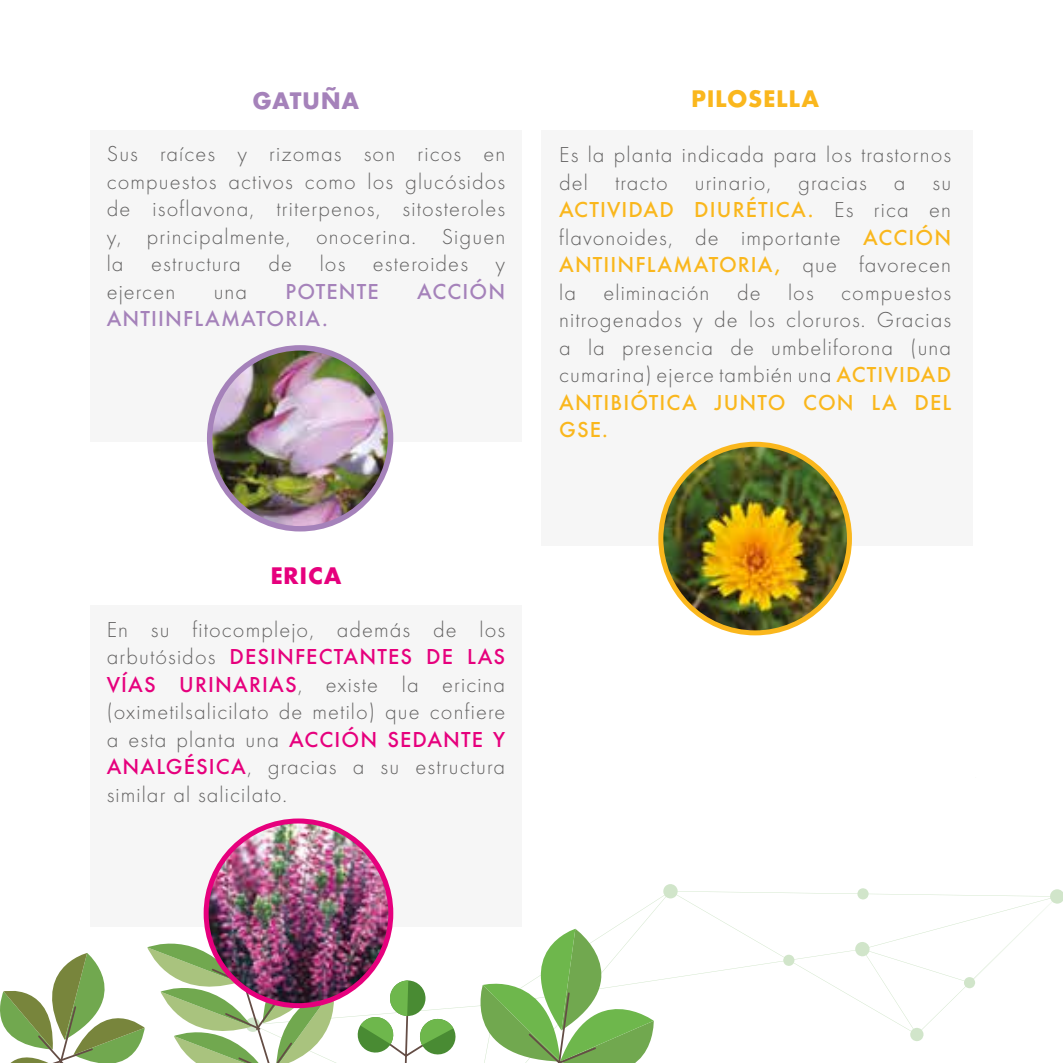
<style>
.page{position:relative;width:1063px;height:1063px;background:#fff}
.page>*{position:absolute;margin:0;border:0;box-sizing:border-box;transform-origin:0 0}
.t1{font:700 25px "Futura T";letter-spacing:.025em;color:#fab71d}
.t2{font:700 25px "Futura T";letter-spacing:.025em;color:#a582ba}
.t3{font:700 25px "Futura T";letter-spacing:.025em;color:#e6007d}
.t4{font:300 22.5px/27.5px "Futura T";letter-spacing:.05em;color:#646363;text-align:justify}
.t5{font:500 22.5px "Futura T";letter-spacing:.05em;color:#a582ba}
.s1{font-weight:500;color:#e6007d}
.s2{font-weight:500;color:#fab71d}
</style>
<div class="page">
<svg style="left:345px;top:891px;width:619px;height:140px"></svg>
<svg style="left:783px;top:955px;width:12px;height:11px"></svg>
<svg style="left:857px;top:888px;width:12px;height:12px"></svg>
<svg style="left:855px;top:942px;width:15px;height:14px"></svg>
<svg style="left:663px;top:884px;width:15px;height:15px"></svg>
<svg style="left:910px;top:1028px;width:14px;height:13px"></svg>
<svg style="left:964px;top:889px;width:99px;height:100px"></svg>
<svg style="left:0;top:927px;width:345px;height:136px"></svg>
<svg style="left:355px;top:929px;width:301px;height:134px"></svg>
<div style="left:90px;top:130px;width:432px;height:312px;background:#f6f6f6"></div>
<div style="left:90px;top:605px;width:432px;height:322px;background:#f6f6f6"></div>
<div style="left:541px;top:130px;width:432px;height:416px;background:#f6f6f6"></div>
<img style="left:210px;top:348px;width:181px;height:181px;border-radius:90px">
<div style="left:207px;top:345px;width:186px;height:186px;border:5px solid #a582ba;border-radius:50%"></div>
<img style="left:206px;top:821px;width:185px;height:185px;border-radius:92px">
<div style="left:204px;top:819px;width:189px;height:189px;border:5px solid #e6007d;border-radius:50%"></div>
<img style="left:661px;top:444px;width:188px;height:189px;border-radius:94px">
<div style="left:658px;top:442px;width:194px;height:193px;border:5px solid #fab71d;border-radius:50%"></div>
<p class="t2" style="left:253px;top:86px;width:108px">GATUÑA</p>
<p class="t4" style="left:107px;top:140px;width:400px">Sus raíces y rizomas son ricos en compuestos activos como los glucósidos de isoflavona, triterpenos, sitosteroles y, principalmente, onocerina. Siguen la estructura de los esteroides y ejercen</p>
<p class="t4" style="left:214px;top:277px;width:35px">una</p>
<p class="t5" style="left:286px;top:278px;width:95px">POTENTE</p>
<p class="t5" style="left:417px;top:278px;width:89px">ACCIÓN</p>
<p class="t5" style="left:107px;top:306px;width:223px">ANTIINFLAMATORIA.</p>
<p class="t3" style="left:270px;top:561px;width:73px">ERICA</p>
<p class="t4" style="left:107px;top:615px;width:400px">En su fitocomplejo, además de los arbutósidos <span class="s1">DESINFECTANTES DE LAS VÍAS URINARIAS</span>, existe la ericina (oximetilsalicilato de metilo) que confiere a esta planta una <span class="s1">ACCIÓN SEDANTE Y ANALGÉSICA</span>, gracias a su estructura similar al salicilato.</p>
<p class="t1" style="left:691px;top:84px;width:130px">PILOSELLA</p>
<p class="t4" style="left:559px;top:141px;width:394px">Es la planta indicada para los trastornos del tracto urinario, gracias a su <span class="s2">ACTIVIDAD DIURÉTICA.</span> Es rica en flavonoides, de importante <span class="s2">ACCIÓN ANTIINFLAMATORIA,</span> que favorecen la eliminación de los compuestos nitrogenados y de los cloruros. Gracias a la presencia de umbeliforona (una cumarina) ejerce también una <span class="s2">ACTIVIDAD ANTIBIÓTICA JUNTO CON LA DEL GSE.</span></p>
</div>
